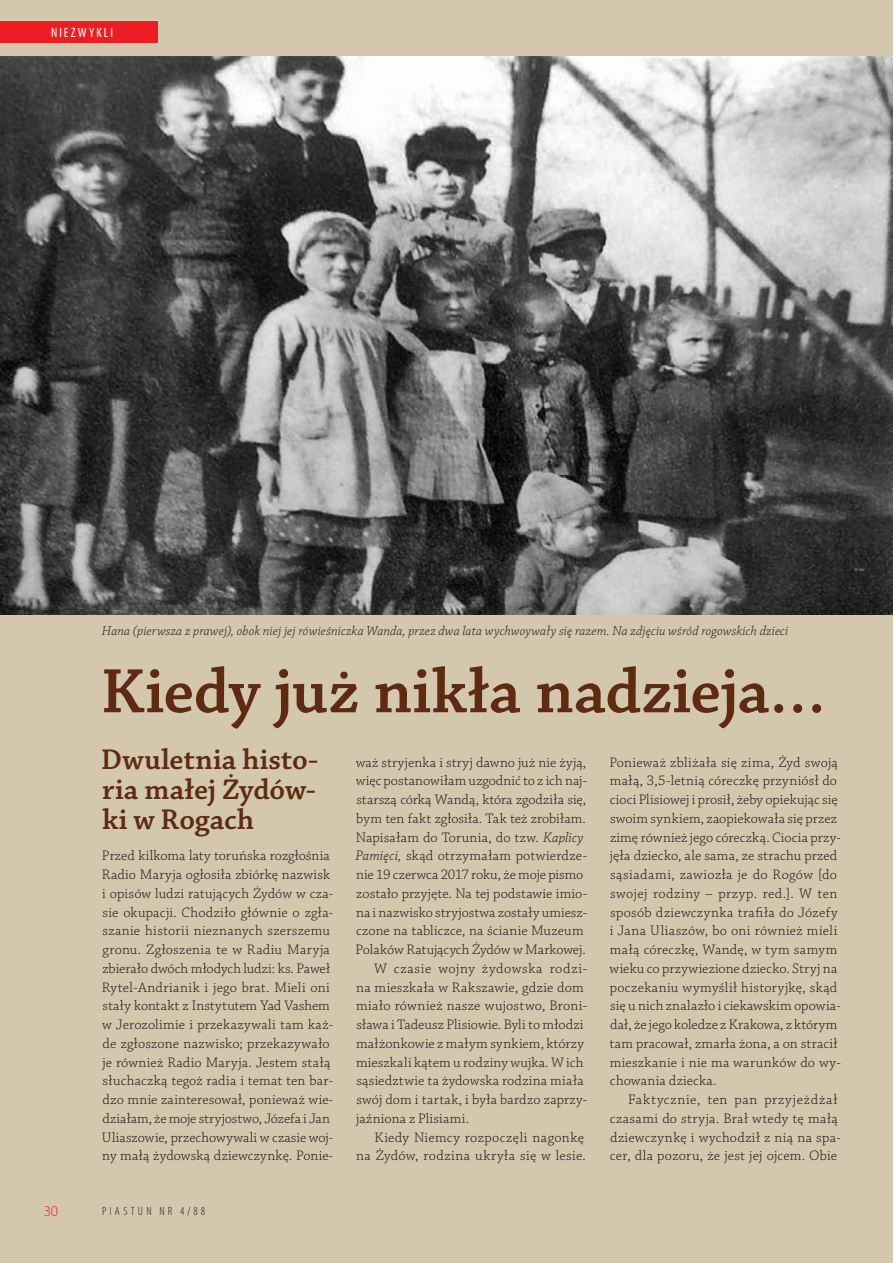
<style>
.page{position:relative;width:893px;height:1263px;background:#d3c7ad}
.page>*{position:absolute;margin:0;border:0;box-sizing:border-box;transform-origin:0 0}
.tytuł_grafit_większy{font:600 66px "Chaparral Pro";color:#5e2b12}
.ze_szkół_tytuły{font:600 30px/30px "Chaparral Pro";letter-spacing:.005em;color:#5e2b12;text-align:justify}
.t1{font:300 15px "Myriad Pro";color:#ee1d23}
.akapit_podstawowy{font:300 14.55px/18.8px "Chaparral Pro";letter-spacing:.02em;color:#231f20}
.akapit_pierwszy{font:300 14.55px/18.8px "Chaparral Pro";letter-spacing:.01em;color:#231f20}
.podpis_zdjęcia{font:italic 300 13.5px "Chaparral Pro";letter-spacing:.01em;color:#231f20}
.żywa_pagina__sekcja{font:condensed 13.5px "Myriad Pro";letter-spacing:.15em;color:#fff}
.t2{font:300 condensed 12px "Myriad Pro";letter-spacing:.27em;color:#231f20}
.s1{font-style:italic}
</style>
<div class="page">
<img style="left:0;top:57px;width:893px;height:557px">
<div style="left:0;top:21px;width:158px;height:22px;background:#ee1d23"></div>
<p class="żywa_pagina__sekcja" style="left:51px;top:24px;width:64px">NIEZWYKLI</p>
<p class="podpis_zdjęcia" style="left:102px;top:623px;width:688px">Hana (pierwsza z prawej), obok niej jej rówieśniczka Wanda, przez dwa lata wychwoywały się razem. Na zdjęciu wśród rogowskich dzieci</p>
<p class="tytuł_grafit_większy" style="left:101px;top:654px;width:727px">Kiedy już nikła nadzieja…</p>
<p class="ze_szkół_tytuły" style="left:101px;top:745px;width:219px">Dwuletnia histo&shy;ria małej Żydów&shy;ki w Rogach</p>
<p class="akapit_pierwszy" style="left:102px;top:847px;width:233px">Przed kilkoma laty toruńska rozgłośnia Radio Maryja ogłosiła zbiórkę nazwisk i opisów ludzi ratujących Żydów w cza&shy;sie okupacji. Chodziło głównie o zgła&shy;szanie historii nieznanych szerszemu gronu. Zgłoszenia te w Radiu Maryja zbierało dwóch młodych ludzi: ks. Paweł Rytel-Andrianik i jego brat. Mieli oni stały kontakt z Instytutem Yad Vashem w Jerozolimie i przekazywali tam każ&shy;de zgłoszone nazwisko; przekazywało je również Radio Maryja. Jestem stałą słuchaczką tegoż radia i temat ten bar&shy;dzo mnie zainteresował, ponieważ wie&shy;działam, że moje stryjostwo, Józefa i Jan Uliaszowie, przechowywali w czasie woj&shy;ny małą żydowską dziewczynkę. Ponie-</p>
<p class="akapit_podstawowy" style="left:609px;top:753px;width:233px">Ponieważ zbliżała się zima, Żyd swoją małą, 3,5-letnią córeczkę przyniósł do cioci Plisiowej i prosił, żeby opiekując się swoim synkiem, zaopiekowała się przez zimę również jego córeczką. Ciocia przy&shy;jęła dziecko, ale sama, ze strachu przed sąsiadami, zawiozła je do Rogów [do swojej rodziny – przyp. red.]. W ten sposób dziewczynka trafiła do Józefy i Jana Uliaszów, bo oni również mieli małą córeczkę, Wandę, w tym samym wieku co przywiezione dziecko. Stryj na poczekaniu wymyślił historyjkę, skąd się u nich znalazło i ciekawskim opowia&shy;dał, że jego koledze z Krakowa, z którym tam pracował, zmarła żona, a on stracił mieszkanie i nie ma warunków do wy&shy;chowania dziecka.</p>
<p class="akapit_podstawowy" style="left:610px;top:1091px;width:232px;text-indent:18px">Faktycznie, ten pan przyjeżdżał czasami do stryja. Brał wtedy tę małą dziewczynkę i wychodził z nią na spa&shy;cer, dla pozoru, że jest jej ojcem. Obie</p>
<p class="akapit_pierwszy" style="left:356px;top:753px;width:233px">waż stryjenka i stryj dawno już nie żyją, więc postanowiłam uzgodnić to z ich naj&shy;starszą córką Wandą, która zgodziła się, bym ten fakt zgłosiła. Tak też zrobiłam.<br>Napisałam do Torunia, do tzw. <span class="s1">Kaplicy Pamięci,</span> skąd otrzymałam potwierdze&shy;nie 19 czerwca 2017 roku, że moje pismo zostało przyjęte. Na tej podstawie imio&shy;na i nazwisko stryjostwa zostały umiesz&shy;czone na tabliczce, na ścianie Muzeum Polaków Ratujących Żydów w Markowej.</p>
<p class="akapit_podstawowy" style="left:356px;top:959px;width:232px;text-indent:18px">W czasie wojny żydowska rodzi&shy;na mieszkała w Rakszawie, gdzie dom miało również nasze wujostwo, Broni&shy;sława i Tadeusz Plisiowie. Byli to młodzi małżonkowie z małym synkiem, którzy mieszkali kątem u rodziny wujka. W ich sąsiedztwie ta żydowska rodzina miała swój dom i tartak, i była bardzo zaprzy&shy;jaźniona z Plisiami.</p>
<p class="akapit_podstawowy" style="left:356px;top:1128px;width:231px;text-align:right">Kiedy Niemcy rozpoczęli nagonkę<br>na Żydów, rodzina ukryła się w lesie.</p>
<p class="t1" style="left:44px;top:1203px;width:16px">30</p>
<p class="t2" style="left:102px;top:1204px;width:105px">PIASTUN NR 4/88</p>
</div>
